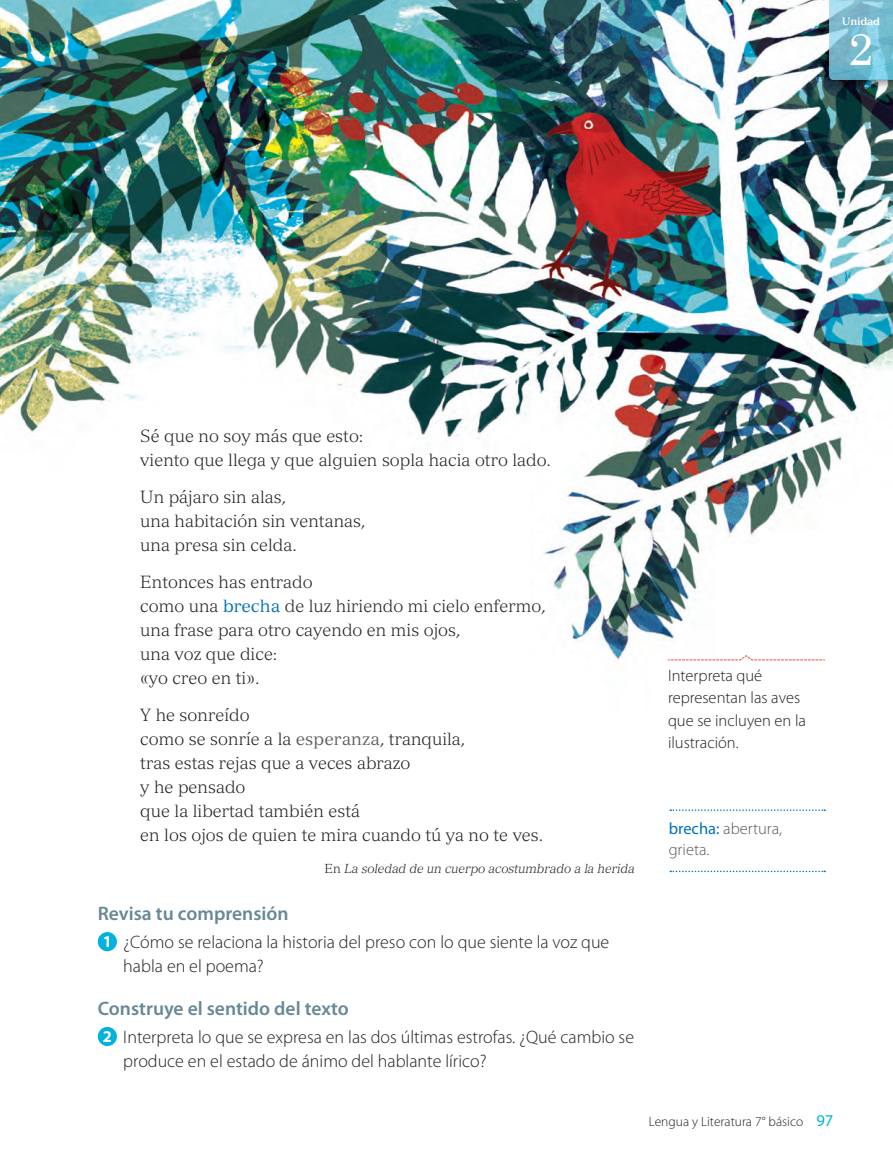
<style>
.page{position:relative;width:893px;height:1170px;background:#fff}
.page>*{position:absolute;margin:0;border:0;box-sizing:border-box;transform-origin:0 0}
.t1{font:45px "Century";color:#fff}
.t2{font:600 19.5px "Myriad Pro";color:#688897}
.t3{font:300 18px/24px "Myriad Pro";color:#231f20}
.t4{font:300 17.25px/24px "Versailles LT Std";color:#231f20}
.t5{font:300 16.5px/22.5px "Myriad Pro";color:#231f20}
.t6{font:300 16.5px/21px "Myriad Pro";color:#57585a}
.t7{font:16.5px "Myriad Pro";color:#00b2dd}
.t8{font:300 13.5px "Myriad Pro";color:#231f20}
.t9{font:italic 300 12.75px "Versailles LT Std";color:#231f20}
.t10{font:700 10.5px "Versailles LT Std";letter-spacing:-.02em;color:#fff}
.s1{font-weight:400;color:#0072bc}
.s2{font-weight:400;color:#636366}
.s3{font-style:normal}
.s4{font-weight:700;font-size:16.5px;color:#fff}
</style>
<div class="page">
<img style="left:0;top:0;width:893px;height:661px">
<svg style="left:670px;top:809px;width:155px;height:1px"></svg>
<svg style="left:670px;top:870px;width:155px;height:2px"></svg>
<div style="left:98px;top:932px;width:19px;height:19px;background:#00b2dd;border-radius:50%"></div>
<div style="left:98px;top:1026px;width:19px;height:19px;background:#00b2dd;border-radius:50%"></div>
<svg style="left:667px;top:654px;width:158px;height:6px"></svg>
<img style="left:826px;top:80px;width:67px;height:16px">
<svg style="left:829px;top:0;width:64px;height:80px;background:#7bbed2"></svg>
<p class="t10" style="left:842px;top:15px;width:40px">Unidad</p>
<h1 class="t1" style="left:849px;top:11px;width:27px">2</h1>
<p class="t4" style="left:140px;top:424px;width:412px">Sé que no soy más que esto:<br>viento que llega y que alguien sopla hacia otro lado.</p>
<p class="t4" style="left:140px;top:485px;width:227px">Un pájaro sin alas,<br>una habitación sin ventanas, una presa sin celda.</p>
<p class="t4" style="left:140px;top:569px;width:407px">Entonces has entrado<br>como una <span class="s1">brecha</span> de luz hiriendo mi cielo enfermo, una frase para otro cayendo en mis ojos,<br>una voz que dice:<br>«yo creo en ti».</p>
<p class="t4" style="left:140px;top:702px;width:405px">Y he sonreído<br>como se sonríe a la <span class="s2">esperanza</span>, tranquila,<br>tras estas rejas que a veces abrazo<br>y he pensado<br>que la libertad también está<br>en los ojos de quien te mira cuando tú ya no te ves.</p>
<p class="t9" style="left:325px;top:860px;width:311px"><span class="s3">En</span> La soledad de un cuerpo acostumbrado a la herida</p>
<p class="t2" style="left:98px;top:902px;width:192px">Revisa tu comprensión</p>
<p class="t3" style="left:123px;top:930px;width:488px;text-indent:-21px"><span class="s4">1</span> ¿Cómo se relaciona la historia del preso con lo que siente la voz que habla en el poema?</p>
<p class="t2" style="left:98px;top:997px;width:253px">Construye el sentido del texto</p>
<p class="t3" style="left:123px;top:1025px;width:512px;text-indent:-21px"><span class="s4">2</span> Interpreta lo que se expresa en las dos últimas estrofas. ¿Qué cambio se produce en el estado de ánimo del hablante lírico?</p>
<p class="t5" style="left:668px;top:664px;width:140px">Interpreta qué representan las aves que se incluyen en la ilustración.</p>
<p class="t6" style="left:669px;top:818px;width:115px"><span class="s1">brecha:</span> abertura, grieta.</p>
<p class="t8" style="left:649px;top:1113px;width:156px">Lengua y Literatura 7° básico</p>
<p class="t7" style="left:816px;top:1111px;width:18px">97</p>
</div>
